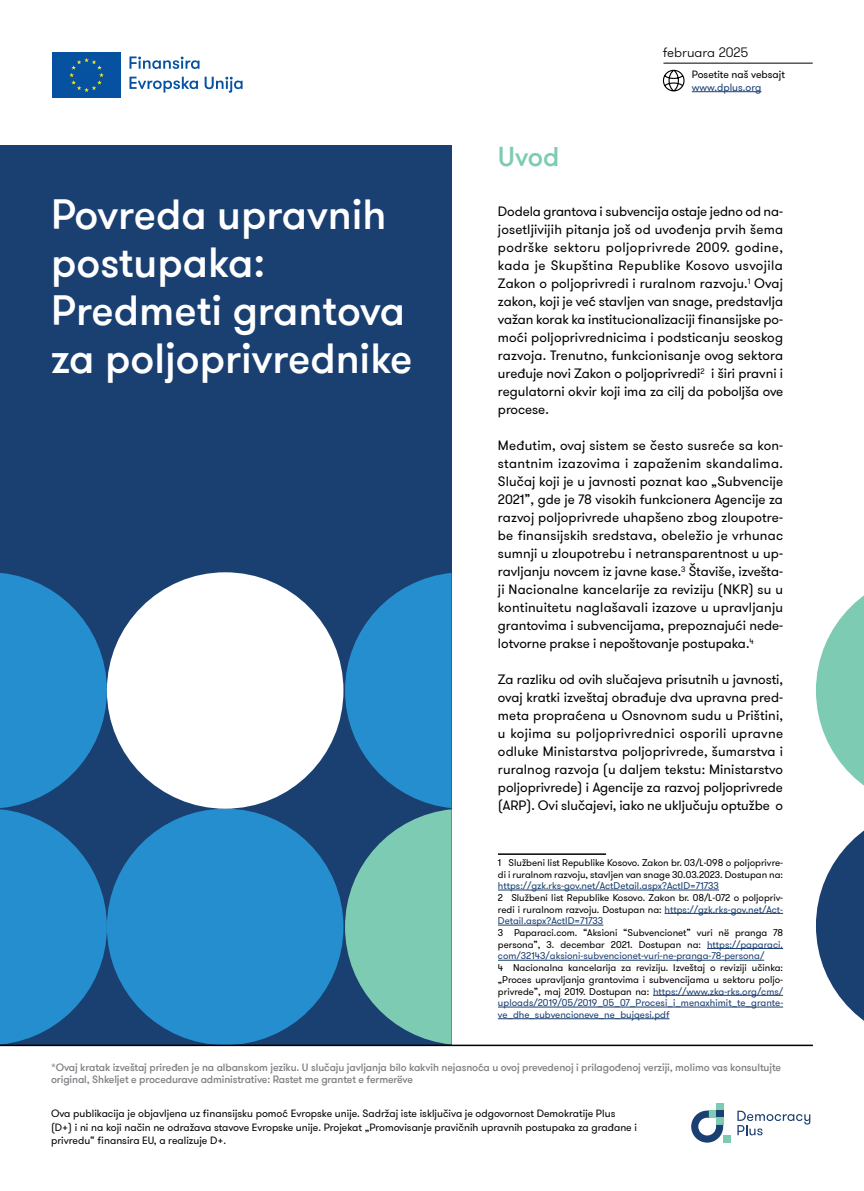
<style>
.page{position:relative;width:864px;height:1191px;background:#fff}
.page>*{position:absolute;margin:0;border:0;box-sizing:border-box;transform-origin:0 0}
.t1{font:500 42px/48px "GT Walsheim Pro";color:#fff}
.t2{font:500 27px "GT Walsheim Pro";color:#7ecbb3}
.t3{font:13.5px/18px "GT Walsheim Pro";color:#000;text-align:justify}
.t4{font:300 13.5px "GT Walsheim Pro";color:#000}
.t5{font:10.5px/13.5px "GT Walsheim Pro";color:#000}
.t6{font:500 10.5px/12px "GT Walsheim Pro";letter-spacing:-.01em;color:#808285}
.t7{font:10.5px "GT Walsheim Pro";color:#1a3f71}
.t8{font:9.75px/11.7px "GT Walsheim Pro";color:#000;text-align:justify}
.t9{font:9.75px "GT Walsheim Pro";color:#1a3f71}
.s1{color:#1a3f71}
</style>
<div class="page">
<div style="left:0;top:146px;width:451px;height:899px;background:#1a3f71"></div>
<div style="left:107px;top:808px;width:236px;height:237px;background:#258ece;border-radius:50%"></div>
<svg style="left:0;top:573px;width:107px;height:471px"></svg>
<div style="left:107px;top:572px;width:236px;height:236px;background:#fff;border-radius:50%"></div>
<svg style="left:345px;top:573px;width:106px;height:471px"></svg>
<svg style="left:816px;top:596px;width:47px;height:424px"></svg>
<hr style="left:497px;top:853px;width:108px;height:2px;background:#000">
<hr style="left:497px;top:889px;width:221px;height:1px;background:#1a3f71">
<hr style="left:664px;top:913px;width:118px;height:1px;background:#1a3f71">
<hr style="left:497px;top:925px;width:106px;height:1px;background:#1a3f71">
<hr style="left:706px;top:948px;width:76px;height:1px;background:#1a3f71">
<hr style="left:497px;top:960px;width:267px;height:1px;background:#1a3f71">
<hr style="left:652px;top:995px;width:130px;height:1px;background:#1a3f71">
<hr style="left:497px;top:1006px;width:285px;height:1px;background:#1a3f71">
<hr style="left:497px;top:1018px;width:172px;height:1px;background:#1a3f71">
<hr style="left:0;top:1044px;width:812px;height:2px;background:#000">
<svg style="left:662px;top:69px;width:22px;height:23px"></svg>
<hr style="left:663px;top:63px;width:149px;height:1px;background:#000">
<hr style="left:691px;top:91px;width:70px;height:1px;background:#1a3f71">
<svg style="left:129px;top:77px;width:113px;height:16px"></svg>
<svg style="left:129px;top:56px;width:70px;height:13px"></svg>
<div style="left:52px;top:52px;width:69px;height:46px;background:#0651a0"></div>
<svg style="left:69px;top:58px;width:35px;height:34px"></svg>
<div style="left:715px;top:1103px;width:7px;height:7px;background:#7ecbb3"></div>
<div style="left:722px;top:1135px;width:8px;height:7px;background:#7ecbb3"></div>
<svg style="left:691px;top:1110px;width:31px;height:32px"></svg>
<svg style="left:737px;top:1110px;width:73px;height:25px"></svg>
<p class="t4" style="left:662px;top:43px;width:87px">februara 2025</p>
<h1 class="t1" style="left:51px;top:191px;width:363px">Povreda upravnih postupaka:<br>Predmeti grantova za poljoprivrednike</h1>
<h2 class="t2" style="left:497px;top:140px;width:63px">Uvod</h2>
<p class="t5" style="left:691px;top:68px;width:95px">Posetite naš vebsajt</p>
<p class="t7" style="left:691px;top:81px;width:71px">www.dplus.org</p>
<p class="t3" style="left:497px;top:203px;width:287px">Dodela grantova i subvencija ostaje jedno od na&shy;josetljivijih pitanja još od uvođenja prvih šema podrške sektoru poljoprivrede 2009. godine, kada je Skupština Republike Kosovo usvojila Zakon o poljoprivredi i ruralnom razvoju.<sup>1</sup> Ovaj zakon, koji je već stavljen van snage, predstavlja važan korak ka institucionalizaciji finansijske po&shy;moći poljoprivrednicima i podsticanju seoskog razvoja. Trenutno, funkcionisanje ovog sektora uređuje novi Zakon o poljoprivredi<sup>2</sup> i širi pravni i regulatorni okvir koji ima za cilj da poboljša ove procese.</p>
<p class="t3" style="left:497px;top:437px;width:287px">Međutim, ovaj sistem se često susreće sa kon&shy;stantnim izazovima i zapaženim skandalima.<br>Slučaj koji je u javnosti poznat kao „Subvencije 2021”, gde je 78 visokih funkcionera Agencije za razvoj poljoprivrede uhapšeno zbog zloupotre&shy;be finansijskih sredstava, obeležio je vrhunac sumnji u zloupotrebu i netransparentnost u up&shy;ravljanju novcem iz javne kase.<sup>3</sup> Štaviše, izvešta&shy;ji Nacionalne kancelarije za reviziju (NKR) su u kontinuitetu naglašavali izazove u upravljanju grantovima i subvencijama, prepoznajući nede&shy;lotvorne prakse i nepoštovanje postupaka.<sup>4</sup></p>
<p class="t3" style="left:497px;top:671px;width:287px">Za razliku od ovih slučajeva prisutnih u javnosti, ovaj kratki izveštaj obrađuje dva upravna pred&shy;meta propraćena u Osnovnom sudu u Prištini, u kojima su poljoprivrednici osporili upravne odluke Ministarstva poljoprivrede, šumarstva i ruralnog razvoja (u daljem tekstu: Ministarstvo poljoprivrede) i Agencije za razvoj poljoprivrede (ARP). Ovi slučajevi, iako ne uključuju optužbe o</p>
<p class="t8" style="left:497px;top:857px;width:286px">1 Službeni list Republike Kosovo. Zakon br. 03/L-098 o poljoprivre&shy;di i ruralnom razvoju, stavljen van snage 30.03.2023. Dostupan na:</p>
<p class="t9" style="left:497px;top:879px;width:222px">https://gzk.rks-gov.net/ActDetail.aspx?ActID=71733</p>
<p class="t8" style="left:497px;top:892px;width:286px">2 Službeni list Republike Kosovo. Zakon br. 08/L-072 o poljopriv&shy;redi i ruralnom razvoju. Dostupan na: <span class="s1">https://gzk.rks-gov.net/Act-Detail.aspx?ActID=71733</span></p>
<p class="t8" style="left:497px;top:927px;width:286px">3 Paparaci.com. “Aksioni “Subvencionet” vuri në pranga 78 persona”, 3. decembar 2021. Dostupan na: <span class="s1">https://paparaci. com/32143/aksioni-subvencionet-vuri-ne-pranga-78-persona/</span></p>
<p class="t8" style="left:497px;top:962px;width:286px">4 Nacionalna kancelarija za reviziju. Izveštaj o reviziji učinka: „Proces upravljanja grantovima i subvencijama u sektoru poljo&shy;privrede”, maj 2019. Dostupan na: <span class="s1">https://www.zka-rks.org/cms/ uploads/2019/05/2019_05_07_Procesi_i_menaxhimit_te_grante&shy;ve_dhe_subvencioneve_ne_bujqesi.pdf</span></p>
<p class="t6" style="left:51px;top:1061px;width:731px">*Ovaj kratak izveštaj priređen je na albanskom jeziku. U slučaju javljanja bilo kakvih nejasnoća u ovoj prevedenoj i prilagođenoj verziji, molimo vas konsultujte original, Shkeljet e procedurave administrative: Rastet me grantet e fermerëve</p>
<p class="t5" style="left:51px;top:1107px;width:587px">Ova publikacija je objavljena uz finansijsku pomoć Evropske unije. Sadržaj iste isključiva je odgovornost Demokratije Plus (D+) i ni na koji način ne odražava stavove Evropske unije. Projekat „Promovisanje pravičnih upravnih postupaka za građane i privredu“ finansira EU, a realizuje D+.</p>
</div>
